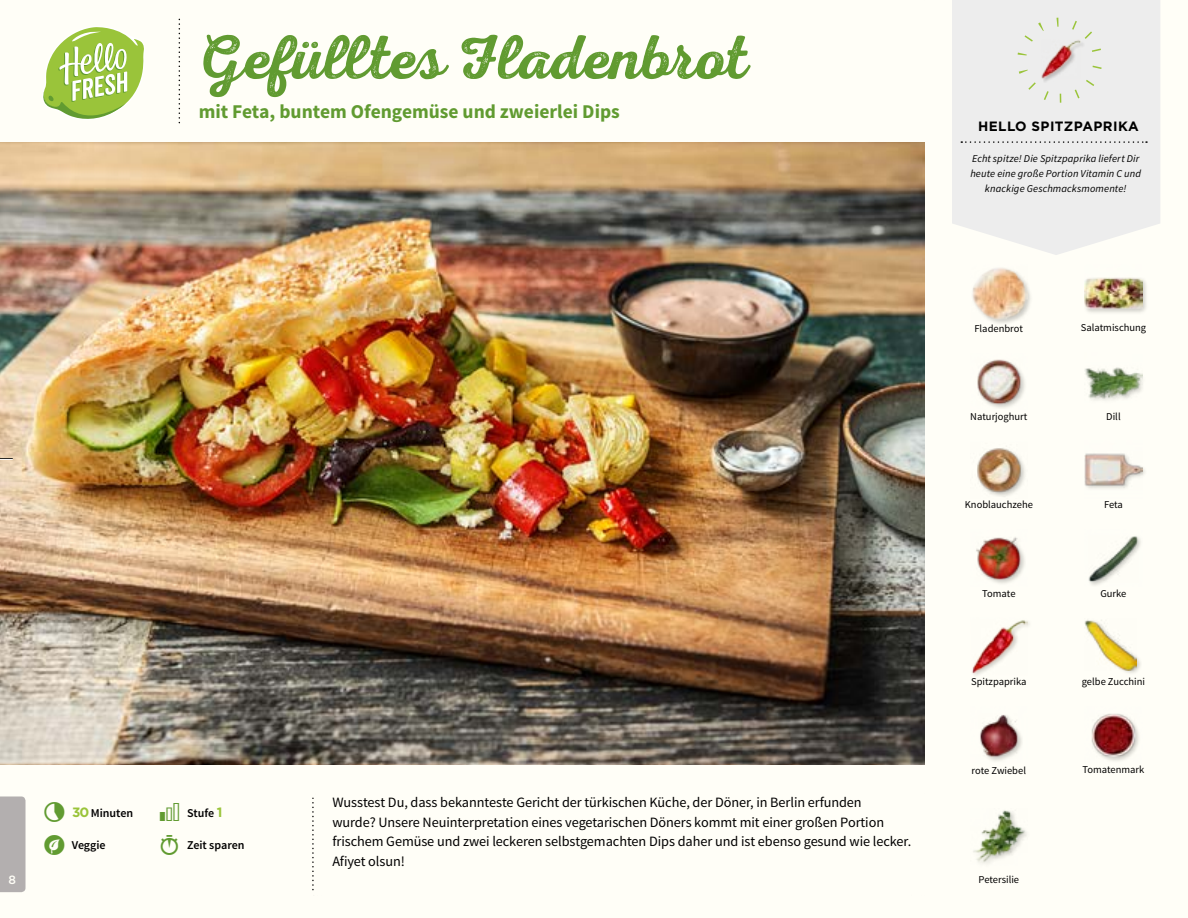
<style>
.page{position:relative;width:1188px;height:918px;background:#fffef7}
.page>*{position:absolute;margin:0;border:0;box-sizing:border-box;transform-origin:0 0}
.t1{font:63px "Nexa Rust Script S 2";color:#619b31}
.t2{font:700 19.5px "Source Sans Pro";color:#619b31}
.t3{font:14.25px/19.5px "Source Sans Pro";letter-spacing:-.005em;color:#000}
.t4{font:700 13.5px "Gotham";letter-spacing:.03em;color:#000}
.t5{font:600 12px "Source Sans Pro";color:#000}
.t6{font:500 12px "Gotham";color:#fffef7}
.t7{font:10.5px "Source Sans Pro";color:#000}
.t8{font:italic 10.5px/14.7px "Source Sans Pro";letter-spacing:.015em;color:#000;text-align:center}
.s1{font-family:"Gotham";font-weight:700;font-size:13.5px;color:#9ac43a}
</style>
<div class="page">
<img style="left:973px;top:810px;width:54px;height:53px">
<img style="left:980px;top:714px;width:42px;height:47px">
<div style="left:1084px;top:619px;width:59px;height:57px;background:#000;opacity:.2"></div>
<img style="left:1085px;top:619px;width:52px;height:51px">
<img style="left:972px;top:620px;width:56px;height:55px">
<img style="left:1088px;top:536px;width:53px;height:49px">
<img style="left:976px;top:537px;width:49px;height:47px">
<div style="left:1084px;top:453px;width:64px;height:38px;background:#000;opacity:.2"></div>
<img style="left:1085px;top:453px;width:57px;height:38px">
<img style="left:977px;top:448px;width:48px;height:49px">
<img style="left:1085px;top:367px;width:57px;height:33px">
<img style="left:977px;top:359px;width:48px;height:49px">
<div style="left:1084px;top:277px;width:64px;height:38px;background:#000;opacity:.2"></div>
<img style="left:1085px;top:277px;width:57px;height:38px">
<div style="left:971px;top:267px;width:61px;height:58px;background:#000;opacity:.2"></div>
<img style="left:971px;top:267px;width:57px;height:55px">
<img style="left:1091px;top:714px;width:48px;height:47px">
<svg style="left:43px;top:27px;width:101px;height:92px"></svg>
<div style="left:0;top:796px;width:26px;height:96px;background:#b3afaf"></div>
<svg style="left:952px;top:0;width:208px;height:255px;background:#eeeeed"></svg>
<svg style="left:961px;top:141px;width:186px;height:2px"></svg>
<div style="left:1043px;top:41px;width:42px;height:42px;background:#ededed"></div>
<img style="left:1040px;top:38px;width:42px;height:42px">
<div style="left:1017px;top:18px;width:85px;height:85px;border:9px dashed #9ac43a;border-radius:50%"></div>
<img style="left:0;top:142px;width:925px;height:623px">
<svg style="left:0;top:458px;width:13px;height:2px"></svg>
<p class="t6" style="left:9px;top:872px;width:9px">8</p>
<h1 class="t1" style="left:199px;top:20px;width:551px">Gefülltes Fladenbrot</h1>
<h2 class="t2" style="left:199px;top:99px;width:423px">mit Feta, buntem Ofengemüse und zweierlei Dips</h2>
<p class="t5" style="left:72px;top:805px;width:62px"><span class="s1">30</span> Minuten</p>
<p class="t3" style="left:332px;top:793px;width:580px">Wusstest Du, dass bekannteste Gericht der türkischen Küche, der Döner, in Berlin erfunden<br>wurde? Unsere Neuinterpretation eines vegetarischen Döners kommt mit einer großen Portion frischem Gemüse und zwei leckeren selbstgemachten Dips daher und ist ebenso gesund wie lecker.<br>Afiyet olsun!</p>
<p class="t5" style="left:187px;top:805px;width:37px">Stufe <span class="s1">1</span></p>
<p class="t5" style="left:72px;top:838px;width:35px">Veggie</p>
<p class="t5" style="left:187px;top:838px;width:59px">Zeit sparen</p>
<p class="t4" style="left:978px;top:118px;width:162px">HELLO SPITZPAPRIKA</p>
<p class="t8" style="left:970px;top:152px;width:172px">Echt spitze! Die Spitzpaprika liefert Dir heute eine große Portion Vitamin C und knackige Geschmacksmomente!</p>
<p class="t7" style="left:974px;top:322px;width:50px">Fladenbrot</p>
<p class="t7" style="left:1081px;top:321px;width:67px">Salatmischung</p>
<p class="t7" style="left:970px;top:410px;width:59px">Naturjoghurt</p>
<p class="t7" style="left:1106px;top:410px;width:16px">Dill</p>
<p class="t7" style="left:965px;top:498px;width:70px">Knoblauchzehe</p>
<p class="t7" style="left:1104px;top:498px;width:20px">Feta</p>
<p class="t7" style="left:982px;top:587px;width:35px">Tomate</p>
<p class="t7" style="left:1100px;top:587px;width:28px">Gurke</p>
<p class="t7" style="left:971px;top:675px;width:57px">Spitzpaprika</p>
<p class="t7" style="left:1082px;top:675px;width:65px">gelbe Zucchini</p>
<p class="t7" style="left:972px;top:764px;width:56px">rote Zwiebel</p>
<p class="t7" style="left:1082px;top:763px;width:64px">Tomatenmark</p>
<p class="t7" style="left:979px;top:873px;width:42px">Petersilie</p>
</div>
